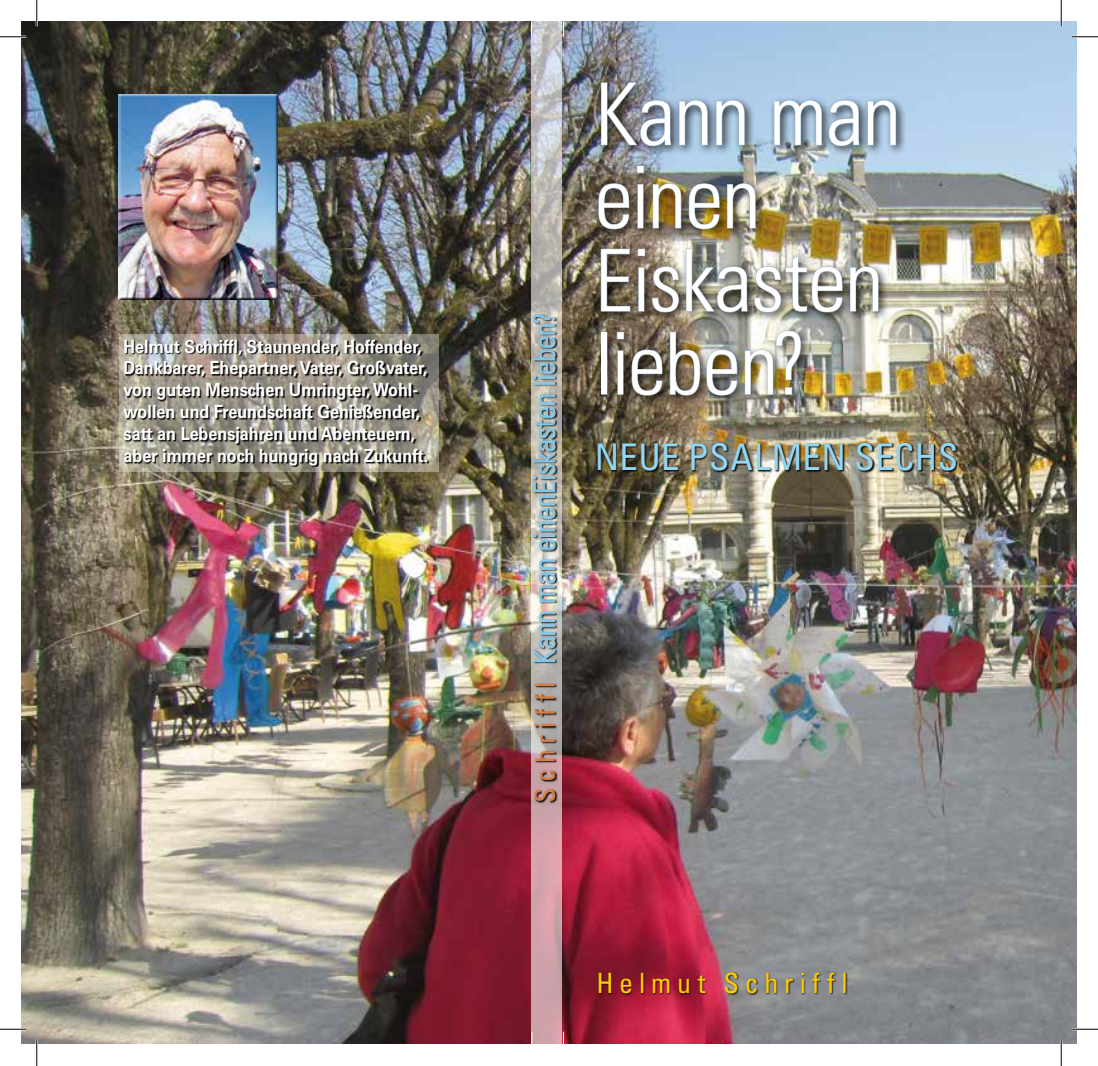
<style>
.page{position:relative;width:1098px;height:1066px;background:#fff}
.page>*{position:absolute;margin:0;border:0;box-sizing:border-box;transform-origin:0 0}
.t1{font:300 condensed 85.75px/83.1px "Univers LT Std";letter-spacing:-.01em;color:#fff}
.t2{font:condensed 36.75px "Univers LT Std";letter-spacing:.01em;color:#94d5f2}
.t3{font:300 condensed 29.22px "Univers LT Std";color:#7acdef}
.t4{font:condensed 28px "Univers LT Std";letter-spacing:.21em;color:#fecc00}
.t5{font:700 18.2px/21.7px "Univers LT Std";color:#fff;scale:.89 1}
.s1{font-weight:400;font-size:27.47px;color:#d77e42}
</style>
<div class="page">
<img style="left:22px;top:22px;width:1054px;height:1021px">
<div style="left:598px;top:971px;width:249px;height:24px;background:#000;opacity:.75"></div>
<div style="left:593px;top:78px;width:314px;height:328px;background:#000;opacity:.88"></div>
<img style="left:600px;top:82px;width:71px;height:64px">
<svg style="left:678px;top:100px;width:29px;height:45px"></svg>
<svg style="left:715px;top:100px;width:29px;height:45px"></svg>
<svg style="left:773px;top:100px;width:49px;height:45px;background:#869bad"></svg>
<svg style="left:828px;top:100px;width:31px;height:46px"></svg>
<svg style="left:867px;top:100px;width:29px;height:45px"></svg>
<svg style="left:598px;top:183px;width:31px;height:46px"></svg>
<svg style="left:636px;top:165px;width:8px;height:64px"></svg>
<svg style="left:652px;top:183px;width:29px;height:46px"></svg>
<svg style="left:688px;top:183px;width:31px;height:46px"></svg>
<svg style="left:726px;top:183px;width:29px;height:46px"></svg>
<svg style="left:600px;top:248px;width:30px;height:64px;background:#615b50"></svg>
<svg style="left:637px;top:248px;width:8px;height:64px"></svg>
<svg style="left:651px;top:266px;width:28px;height:47px"></svg>
<svg style="left:685px;top:248px;width:62px;height:65px;background:#868982"></svg>
<img style="left:754px;top:255px;width:88px;height:58px">
<svg style="left:849px;top:266px;width:29px;height:46px"></svg>
<div style="left:601px;top:332px;width:6px;height:62px;border:1px solid #adc0d2"></div>
<svg style="left:616px;top:331px;width:8px;height:64px"></svg>
<svg style="left:631px;top:349px;width:31px;height:47px"></svg>
<svg style="left:669px;top:331px;width:31px;height:65px;background:#786d59"></svg>
<svg style="left:706px;top:349px;width:31px;height:47px"></svg>
<img style="left:744px;top:330px;width:57px;height:65px">
<img style="left:597px;top:442px;width:360px;height:31px">
<div style="left:118px;top:93px;width:162px;height:210px;background:#000;opacity:.85"></div>
<svg style="left:563px;top:1031px;width:1px;height:13px"></svg>
<svg style="left:563px;top:22px;width:1px;height:15px"></svg>
<svg style="left:119px;top:335px;width:320px;height:137px;background:#a19c8e"></svg>
<div style="left:125px;top:341px;width:304px;height:126px;background:#000;opacity:.9"></div>
<svg style="left:531px;top:22px;width:31px;height:1021px;background:#c6b3b5"></svg>
<svg style="left:532px;top:314px;width:26px;height:489px;background:#a89f9c"></svg>
<svg style="left:533px;top:611px;width:22px;height:51px"></svg>
<svg style="left:539px;top:559px;width:16px;height:43px"></svg>
<svg style="left:533px;top:394px;width:22px;height:157px;background:#a3a7a5"></svg>
<div style="left:533px;top:382px;width:22px;height:2px;border:1px solid #adc0d2"></div>
<svg style="left:532px;top:314px;width:23px;height:65px"></svg>
<hr style="left:0;top:36px;width:26px;height:2px;background:#fff">
<hr style="left:1071px;top:36px;width:26px;height:2px;background:#fff">
<hr style="left:0;top:1028px;width:26px;height:2px;background:#fff">
<hr style="left:1071px;top:1028px;width:26px;height:2px;background:#fff">
<hr style="left:36px;top:0;width:2px;height:26px;background:#fff">
<hr style="left:36px;top:1039px;width:2px;height:27px;background:#fff">
<hr style="left:1060px;top:0;width:2px;height:26px;background:#fff">
<hr style="left:1060px;top:1039px;width:2px;height:27px;background:#fff">
<svg style="left:0;top:36px;width:26px;height:1px"></svg>
<svg style="left:1071px;top:36px;width:26px;height:1px"></svg>
<svg style="left:0;top:1029px;width:26px;height:1px"></svg>
<svg style="left:1071px;top:1029px;width:26px;height:1px"></svg>
<svg style="left:36px;top:0;width:1px;height:26px"></svg>
<svg style="left:36px;top:1039px;width:1px;height:27px"></svg>
<svg style="left:1060px;top:0;width:1px;height:26px"></svg>
<svg style="left:1060px;top:1039px;width:1px;height:27px"></svg>
<p class="t5" style="left:124px;top:335px;width:343px">Helmut Schriffl, Staunender, Hoffender, Dankbarer, Ehepartner, Vater, Großvater, von guten Menschen Umringter, Wohl&shy;wollen und Freundschaft Genießender, satt an Lebensjahren und Abenteuern, aber immer noch hungrig nach Zukunft.</p>
<h3 class="t3" style="left:527px;top:803px;width:492px;rotate:-90deg"><span class="s1">S c h r i f f l</span> Kann man einenEiskasten lieben?</h3>
<h1 class="t1" style="left:594px;top:73px;width:307px">Kann man einen<br>Eiskasten lieben?</h1>
<h2 class="t2" style="left:594px;top:434px;width:365px">NEUE PSALMEN SECHS</h2>
<h3 class="t4" style="left:596px;top:965px;width:252px">Helmut Schriffl</h3>
</div>
